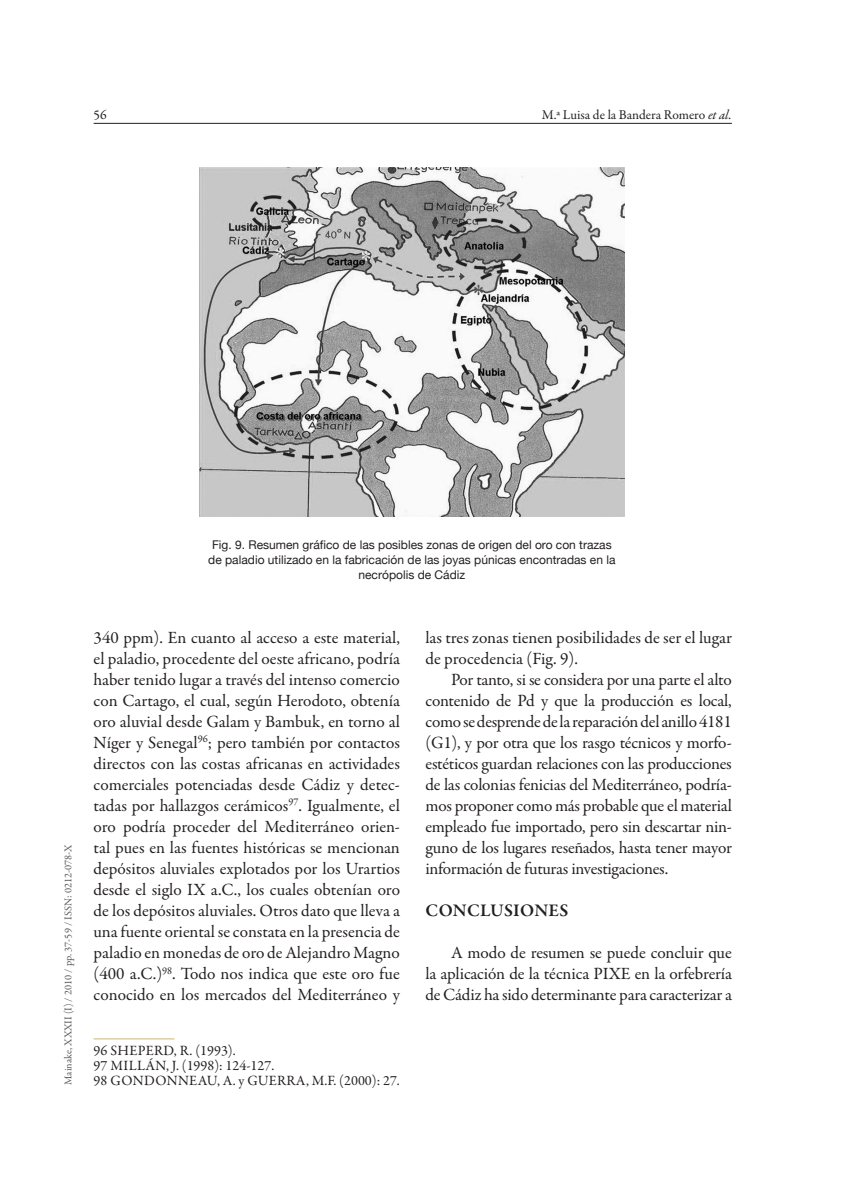
<style>
.page{position:relative;width:851px;height:1191px;background:#fff}
.page>*{position:absolute;margin:0;border:0;box-sizing:border-box;transform-origin:0 0}
.t1{font:600 18px "Garamond Premr Pro";letter-spacing:.01em;color:#231f20}
.t2{font:17.25px/21px "Garamond Premr Pro";letter-spacing:-.01em;color:#231f20;text-align:justify}
.t3{font:14.25px "Garamond Premr Pro";color:#231f20}
.t4{font:13.5px "Garamond Premr Pro";color:#231f20}
.t5{font:12px/15px "Helvetica Neue";color:#231f20;text-align:center}
.t6{font:10.5px "Garamond Premr Pro";color:#57585a}
.s1{font-style:italic}
</style>
<div class="page">
<hr style="left:94px;top:123px;width:637px;height:1px;background:#231f20">
<img style="left:199px;top:168px;width:425px;height:348px">
<hr style="left:94px;top:1038px;width:80px;height:1px;background:#ccb576">
<p class="t4" style="left:94px;top:107px;width:15px">56</p>
<p class="t4" style="left:541px;top:107px;width:191px">M.ª Luisa de la Bandera Romero <span class="s1">et al.</span></p>
<p class="t5" style="left:208px;top:537px;width:408px">Fig. 9. Resumen gráfico de las posibles zonas de origen del oro con trazas de paladio utilizado en la fabricación de las joyas púnicas encontradas en la necrópolis de Cádiz</p>
<p class="t6" style="left:62px;top:1084px;width:242px;rotate:-90deg">Mainake, XXXII (I) / 2010 / pp. 37-59 / ISSN: 0212-078-X</p>
<p class="t2" style="left:94px;top:627px;width:308px">340 ppm). En cuanto al acceso a este material, el paladio, procedente del oeste africano, podría haber tenido lugar a través del intenso comercio con Cartago, el cual, según Herodoto, obtenía oro aluvial desde Galam y Bambuk, en torno al Níger y Senegal<sup>96</sup>; pero también por contactos directos con las costas africanas en actividades comerciales potenciadas desde Cádiz y detec&shy;tadas por hallazgos cerámicos<sup>97</sup>. Igualmente, el oro podría proceder del Mediterráneo orien&shy;tal pues en las fuentes históricas se mencionan depósitos aluviales explotados por los Urartios desde el siglo IX a.C., los cuales obtenían oro de los depósitos aluviales. Otros dato que lleva a una fuente oriental se constata en la presencia de paladio en monedas de oro de Alejandro Magno (400 a.C.)<sup>98</sup>. Todo nos indica que este oro fue conocido en los mercados del Mediterráneo y</p>
<p class="t3" style="left:94px;top:1041px;width:35px">96 Sheperd</p>
<p class="t3" style="left:174px;top:1041px;width:63px">, R. (1993).</p>
<p class="t3" style="left:94px;top:1056px;width:40px">97 Millán</p>
<p class="t3" style="left:166px;top:1056px;width:110px">, J. (1998): 124-127.</p>
<p class="t3" style="left:94px;top:1071px;width:40px">98 Gondonneau</p>
<p class="t3" style="left:217px;top:1071px;width:52px">, A. y Guerra</p>
<p class="t3" style="left:306px;top:1071px;width:95px">, M.F. (2000): 27.</p>
<p class="t2" style="left:425px;top:627px;width:308px">las tres zonas tienen posibilidades de ser el lugar de procedencia (Fig. 9).</p>
<p class="t2" style="left:425px;top:669px;width:308px;text-indent:26px">Por tanto, si se considera por una parte el alto contenido de Pd y que la producción es local, como se desprende de la reparación del anillo 4181 (G1), y por otra que los rasgo técnicos y morfo&shy;estéticos guardan relaciones con las producciones de las colonias fenicias del Mediterráneo, podría&shy;mos proponer como más probable que el material empleado fue importado, pero sin descartar nin&shy;guno de los lugares reseñados, hasta tener mayor información de futuras investigaciones.</p>
<p class="t1" style="left:425px;top:899px;width:66px">CONCLUSI</p>
<p class="t1" style="left:520px;top:899px;width:27px">ONES</p>
<p class="t2" style="left:425px;top:942px;width:308px;text-indent:26px">A modo de resumen se puede concluir que la aplicación de la técnica PIXE en la orfebrería de Cádiz ha sido determinante para caracterizar a</p>
</div>
